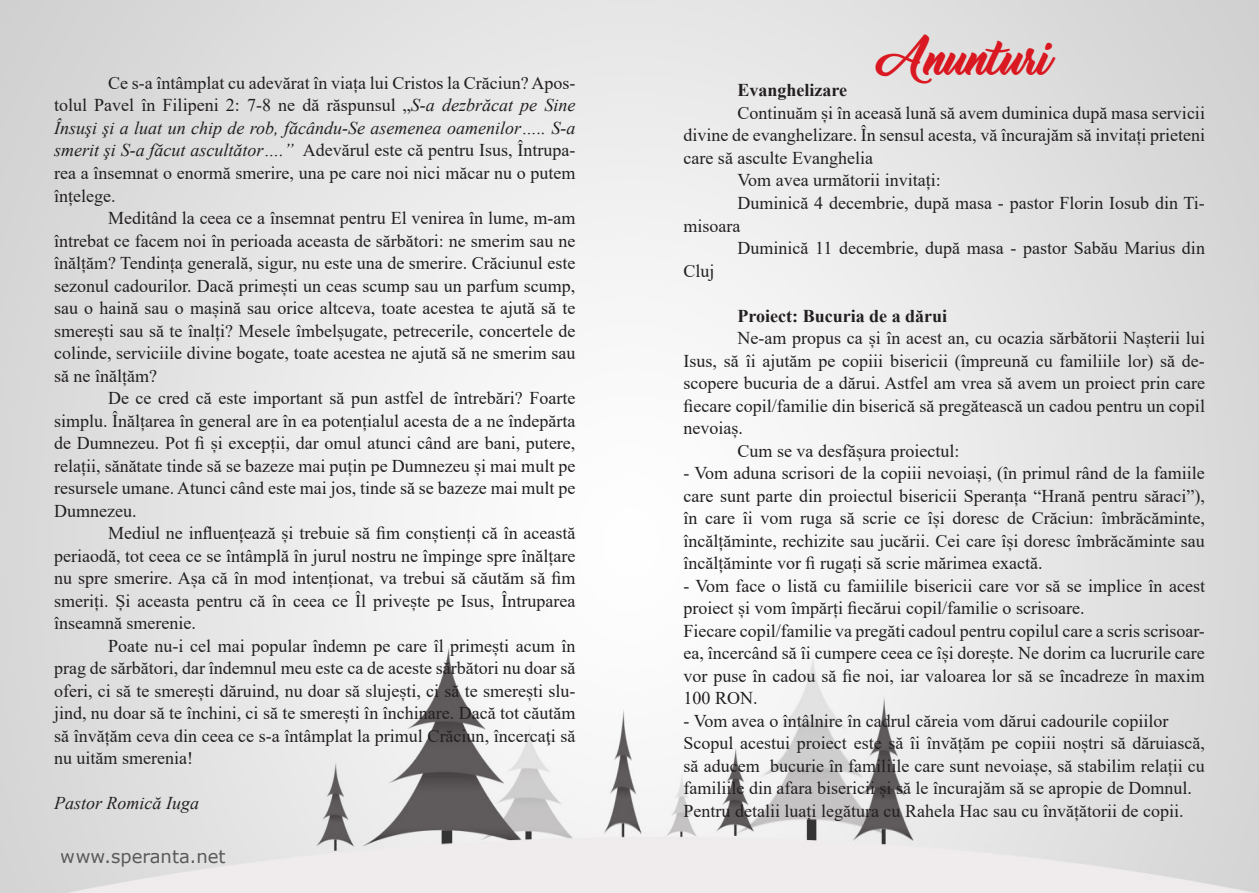
<style>
.page{position:relative;width:1259px;height:893px;background:#fff}
.page>*{position:absolute;margin:0;border:0;box-sizing:border-box;transform-origin:0 0}
.t1{font:39px "Thinking Of Betty";letter-spacing:-.055em;color:#d91821}
.t2{font:18px/22.5px "Times New Roman";color:#231f20;text-align:justify}
.t3{font:700 18px "Times New Roman";color:#231f20}
.t4{font:18px "Verdana";color:#231f20}
.t5{font:italic 18px "Times New Roman";color:#231f20}
.s1{font-style:italic}
</style>
<div class="page">
<img style="left:0;top:0;width:1259px;height:893px">
<p class="t2" style="left:54px;top:71px;width:523px;text-indent:54px">Ce s-a întâmplat cu adevărat în viața lui Cristos la Crăciun? Apos&shy;tolul Pavel în Filipeni 2: 7-8 ne dă răspunsul „<span class="s1">S-a dezbrăcat pe Sine Însuşi şi a luat un chip de rob, făcându-Se asemenea oamenilor….. S-a smerit şi S-a făcut ascultător….”</span> Adevărul este că pentru Isus, Întrupa&shy;rea a însemnat o enormă smerire, una pe care noi nici măcar nu o putem înțelege.</p>
<p class="t2" style="left:54px;top:206px;width:523px;text-indent:54px">Meditând la ceea ce a însemnat pentru El venirea în lume, m-am întrebat ce facem noi în perioada aceasta de sărbători: ne smerim sau ne înălțăm? Tendința generală, sigur, nu este una de smerire. Crăciunul este sezonul cadourilor. Dacă primești un ceas scump sau un parfum scump, sau o haină sau o mașină sau orice altceva, toate acestea te ajută să te smerești sau să te înalți? Mesele îmbelșugate, petrecerile, concertele de colinde, serviciile divine bogate, toate acestea ne ajută să ne smerim sau să ne înălțăm?</p>
<p class="t2" style="left:54px;top:386px;width:523px;text-indent:54px">De ce cred că este important să pun astfel de întrebări? Foarte simplu. Înălțarea în general are în ea potențialul acesta de a ne îndepărta de Dumnezeu. Pot fi și excepții, dar omul atunci când are bani, putere, relații, sănătate tinde să se bazeze mai puțin pe Dumnezeu și mai mult pe resursele umane. Atunci când este mai jos, tinde să se bazeze mai mult pe Dumnezeu.</p>
<p class="t2" style="left:54px;top:521px;width:523px;text-indent:54px">Mediul ne influențează și trebuie să fim conștienți că în această periaodă, tot ceea ce se întâmplă în jurul nostru ne împinge spre înălțare nu spre smerire. Așa că în mod intenționat, va trebui să căutăm să fim smeriți. Și aceasta pentru că în ceea ce Îl privește pe Isus, Întruparea înseamnă smerenie.</p>
<p class="t2" style="left:54px;top:634px;width:523px;text-indent:54px">Poate nu-i cel mai popular îndemn pe care îl primești acum în prag de sărbători, dar îndemnul meu este ca de aceste sărbători nu doar să oferi, ci să te smerești dăruind, nu doar să slujești, ci să te smerești slu&shy;jind, nu doar să te închini, ci să te smerești în închinare. Dacă tot căutăm să învățăm ceva din ceea ce s-a întâmplat la primul Crăciun, încercaţi să nu uităm smerenia!</p>
<p class="t5" style="left:54px;top:791px;width:146px">Pastor Romică Iuga</p>
<p class="t4" style="left:61px;top:844px;width:166px">www.speranta.net</p>
<p class="t1" style="left:890px;top:39px;width:164px">Anunturi</p>
<p class="t3" style="left:737px;top:77px;width:111px">Evanghelizare</p>
<p class="t2" style="left:683px;top:101px;width:523px;text-indent:54px">Continuăm și în aceasă lună să avem duminica după masa servicii divine de evanghelizare. În sensul acesta, vă încurajăm să invitați prieteni care să asculte Evanghelia</p>
<p class="t2" style="left:737px;top:169px;width:205px">Vom avea următorii invitați:</p>
<p class="t2" style="left:683px;top:191px;width:523px;text-indent:54px">Duminică 4 decembrie, după masa - pastor Florin Iosub din Ti&shy;misoara</p>
<p class="t2" style="left:737px;top:236px;width:469px">Duminică 11 decembrie, după masa - pastor Sabău Marius din</p>
<p class="t2" style="left:683px;top:259px;width:33px">Cluj</p>
<p class="t3" style="left:737px;top:302px;width:211px">Proiect: Bucuria de a dărui</p>
<p class="t2" style="left:683px;top:326px;width:523px;text-indent:54px">Ne-am propus ca și în acest an, cu ocazia sărbătorii Nașterii lui Isus, să îi ajutăm pe copiii bisericii (împreună cu familiile lor) să de&shy;scopere bucuria de a dărui. Astfel am vrea să avem un proiect prin care fiecare copil/familie din biserică să pregătească un cadou pentru un copil nevoiaș.</p>
<p class="t2" style="left:737px;top:439px;width:223px">Cum se va desfășura proiectul:</p>
<p class="t2" style="left:683px;top:461px;width:523px">- Vom aduna scrisori de la copiii nevoiași, (în primul rând de la famiile care sunt parte din proiectul bisericii Speranța “Hrană pentru săraci”), în care îi vom ruga să scrie ce își doresc de Crăciun: îmbrăcăminte, încălțăminte, rechizite sau jucării. Cei care își doresc îmbrăcăminte sau încălțăminte vor fi rugați să scrie mărimea exactă.</p>
<p class="t2" style="left:683px;top:574px;width:523px">- Vom face o listă cu famiilile bisericii care vor să se implice în acest proiect și vom împărți fiecărui copil/familie o scrisoare.</p>
<p class="t2" style="left:683px;top:619px;width:523px">Fiecare copil/familie va pregăti cadoul pentru copilul care a scris scrisoar&shy;ea, încercând să îi cumpere ceea ce își dorește. Ne dorim ca lucrurile care vor puse în cadou să fie noi, iar valoarea lor să se încadreze în maxim 100 RON.</p>
<p class="t2" style="left:683px;top:709px;width:486px">- Vom avea o întâlnire în cadrul căreia vom dărui cadourile copiilor</p>
<p class="t2" style="left:683px;top:731px;width:523px">Scopul acestui proiect este să îi învățăm pe copiii noștri să dăruiască, să aducem bucurie în familiile care sunt nevoiașe, să stabilim relații cu familiile din afara bisericii și să le încurajăm să se apropie de Domnul.</p>
<p class="t2" style="left:683px;top:799px;width:501px">Pentru detalii luați legătura cu Rahela Hac sau cu învățătorii de copii.</p>
</div>
